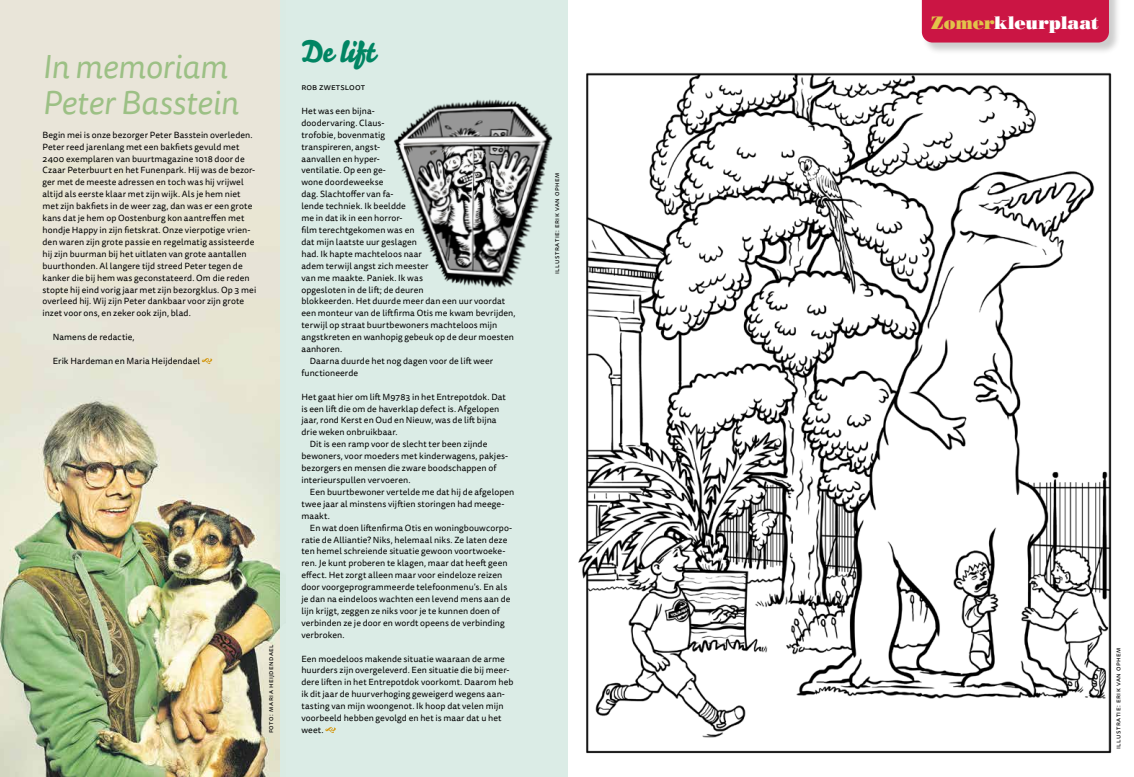
<style>
.page{position:relative;width:1134px;height:777px;background:#fff}
.page>*{position:absolute;margin:0;border:0;box-sizing:border-box;transform-origin:0 0}
.t1{font:italic 33px/35.7px "Tisa Sans Pro";letter-spacing:-.005em;color:#9cc085}
.t2{font:30px "Bello Script Pro";letter-spacing:-.01em;color:#008563}
.t3{font:18px "Poster Bodoni BT";letter-spacing:-.015em;color:#fff}
.t4{font:8.9px/11.9px "Tisa Sans Pro";letter-spacing:.005em;color:#000}
.t5{font:7px "Tisa Sans Pro";letter-spacing:.07em;color:#000}
.s1{color:#e2c34a}
</style>
<div class="page">
<img style="left:0;top:0;width:281px;height:777px">
<img style="left:578px;top:15px;width:534px;height:739px">
<div style="left:281px;top:0;width:287px;height:777px;background:#daece5"></div>
<svg style="left:325px;top:727px;width:11px;height:6px"></svg>
<div style="left:922px;top:0;width:199px;height:55px;background:#000;opacity:.2"></div>
<div style="left:922px;top:0;width:187px;height:43px;background:#cb1544"></div>
<img style="left:393px;top:99px;width:160px;height:189px">
<svg style="left:202px;top:358px;width:10px;height:6px"></svg>
<h1 class="t1" style="left:43px;top:50px;width:198px">In memoriam<br>Peter Basstein</h1>
<p class="t4" style="left:43px;top:129px;width:215px">Begin mei is onze bezorger Peter Basstein overleden.<br>Peter reed jarenlang met een bakfiets gevuld met 2400 exemplaren van buurtmagazine 1018 door de Czaar Peterbuurt en het Funenpark. Hij was de bezor&shy;ger met de meeste adressen en toch was hij vrijwel altijd als eerste klaar met zijn wijk. Als je hem niet met zijn bakfiets in de weer zag, dan was er een grote kans dat je hem op Oostenburg kon aantreffen met hondje Happy in zijn fietskrat. Onze vierpotige vrien&shy;den waren zijn grote passie en regelmatig assisteerde hij zijn buurman bij het uitlaten van grote aantallen buurthonden. Al langere tijd streed Peter tegen de kanker die bij hem was geconstateerd. Om die reden stopte hij eind vorig jaar met zijn bezorgklus. Op 3 mei overleed hij. Wij zijn Peter dankbaar voor zijn grote inzet voor ons, en zeker ook zijn, blad.</p>
<p class="t4" style="left:53px;top:331px;width:83px">Namens de redactie,</p>
<p class="t4" style="left:53px;top:355px;width:149px">Erik Hardeman en Maria Heijdendael</p>
<p class="t5" style="left:266px;top:733px;width:91px;rotate:-90deg">foto: maria heijdendael</p>
<h2 class="t2" style="left:301px;top:28px;width:75px">De lift</h2>
<p class="t4" style="left:301px;top:81px;width:65px">rob zwetsloot</p>
<p class="t4" style="left:301px;top:105px;width:74px">Het was een bijna-</p>
<p class="t4" style="left:301px;top:117px;width:85px">doodervaring. Claus-</p>
<p class="t4" style="left:301px;top:129px;width:85px">trofobie, bovenmatig</p>
<p class="t4" style="left:301px;top:141px;width:80px">transpireren, angst-</p>
<p class="t4" style="left:301px;top:153px;width:80px">aanvallen en hyper-</p>
<p class="t4" style="left:301px;top:165px;width:86px">ventilatie. Op een ge-</p>
<p class="t4" style="left:301px;top:177px;width:84px">wone doordeweekse</p>
<p class="t4" style="left:301px;top:188px;width:94px">dag. Slachtoffer van fa-</p>
<p class="t4" style="left:301px;top:200px;width:106px">lende techniek. Ik beeldde</p>
<p class="t4" style="left:301px;top:212px;width:103px">me in dat ik in een horror-</p>
<p class="t4" style="left:301px;top:224px;width:115px">film terechtgekomen was en</p>
<p class="t4" style="left:301px;top:236px;width:117px">dat mijn laatste uur geslagen</p>
<p class="t4" style="left:301px;top:248px;width:122px">had. Ik hapte machteloos naar</p>
<p class="t4" style="left:301px;top:260px;width:129px">adem terwijl angst zich meester</p>
<p class="t4" style="left:301px;top:272px;width:123px">van me maakte. Paniek. Ik was</p>
<p class="t4" style="left:301px;top:284px;width:124px">opgesloten in de lift; de deuren</p>
<p class="t4" style="left:301px;top:296px;width:205px">blokkeerden. Het duurde meer dan een uur voordat</p>
<p class="t4" style="left:301px;top:307px;width:216px">een monteur van de liftfirma Otis me kwam bevrijden,</p>
<p class="t4" style="left:301px;top:319px;width:197px">terwijl op straat buurtbewoners machteloos mijn</p>
<p class="t4" style="left:301px;top:331px;width:214px">angstkreten en wanhopig gebeuk op de deur moesten</p>
<p class="t4" style="left:301px;top:343px;width:42px">aanhoren.</p>
<p class="t4" style="left:310px;top:355px;width:185px">Daarna duurde het nog dagen voor de lift weer</p>
<p class="t4" style="left:301px;top:367px;width:58px">functioneerde</p>
<p class="t4" style="left:301px;top:391px;width:206px">Het gaat hier om lift M9783 in het Entrepotdok. Dat</p>
<p class="t4" style="left:301px;top:403px;width:199px">is een lift die om de haverklap defect is. Afgelopen</p>
<p class="t4" style="left:301px;top:415px;width:197px">jaar, rond Kerst en Oud en Nieuw, was de lift bijna</p>
<p class="t4" style="left:301px;top:426px;width:98px">drie weken onbruikbaar.</p>
<p class="t4" style="left:310px;top:438px;width:179px">Dit is een ramp voor de slecht ter been zijnde</p>
<p class="t4" style="left:301px;top:450px;width:208px">bewoners, voor moeders met kinderwagens, pakjes-</p>
<p class="t4" style="left:301px;top:462px;width:197px">bezorgers en mensen die zware boodschappen of</p>
<p class="t4" style="left:301px;top:474px;width:111px">interieurspullen vervoeren.</p>
<p class="t4" style="left:310px;top:486px;width:206px">Een buurtbewoner vertelde me dat hij de afgelopen</p>
<p class="t4" style="left:301px;top:498px;width:204px">twee jaar al minstens vijftien storingen had meege-</p>
<p class="t4" style="left:301px;top:510px;width:30px">maakt.</p>
<p class="t4" style="left:310px;top:522px;width:204px">En wat doen liftenfirma Otis en woningbouwcorpo-</p>
<p class="t4" style="left:301px;top:534px;width:207px">ratie de Alliantie? Niks, helemaal niks. Ze laten deze</p>
<p class="t4" style="left:301px;top:545px;width:205px">ten hemel schreiende situatie gewoon voortwoeke-</p>
<p class="t4" style="left:301px;top:557px;width:208px">ren. Je kunt proberen te klagen, maar dat heeft geen</p>
<p class="t4" style="left:301px;top:569px;width:202px">effect. Het zorgt alleen maar voor eindeloze reizen</p>
<p class="t4" style="left:301px;top:581px;width:207px">door voorgeprogrammeerde telefoonmenu’s. En als</p>
<p class="t4" style="left:301px;top:593px;width:211px">je dan na eindeloos wachten een levend mens aan de</p>
<p class="t4" style="left:301px;top:605px;width:200px">lijn krijgt, zeggen ze niks voor je te kunnen doen of</p>
<p class="t4" style="left:301px;top:617px;width:205px">verbinden ze je door en wordt opeens de verbinding</p>
<p class="t4" style="left:301px;top:629px;width:45px">verbroken.</p>
<p class="t4" style="left:301px;top:653px;width:214px">Een moedeloos makende situatie waaraan de arme huurders zijn overgeleverd. Een situatie die bij meer&shy;dere liften in het Entrepotdok voorkomt. Daarom heb ik dit jaar de huurverhoging geweigerd wegens aan&shy;tasting van mijn woongenot. Ik hoop dat velen mijn voorbeeld hebben gevolgd en het is maar dat u het weet.</p>
<p class="t5" style="left:552px;top:274px;width:103px;rotate:-90deg">illustratie: erik van ophem</p>
<h3 class="t3" style="left:931px;top:12px;width:169px"><span class="s1">Zomer</span>kleurplaat</h3>
<p class="t5" style="left:1113px;top:749px;width:103px;rotate:-90deg">illustratie: erik van ophem</p>
</div>
